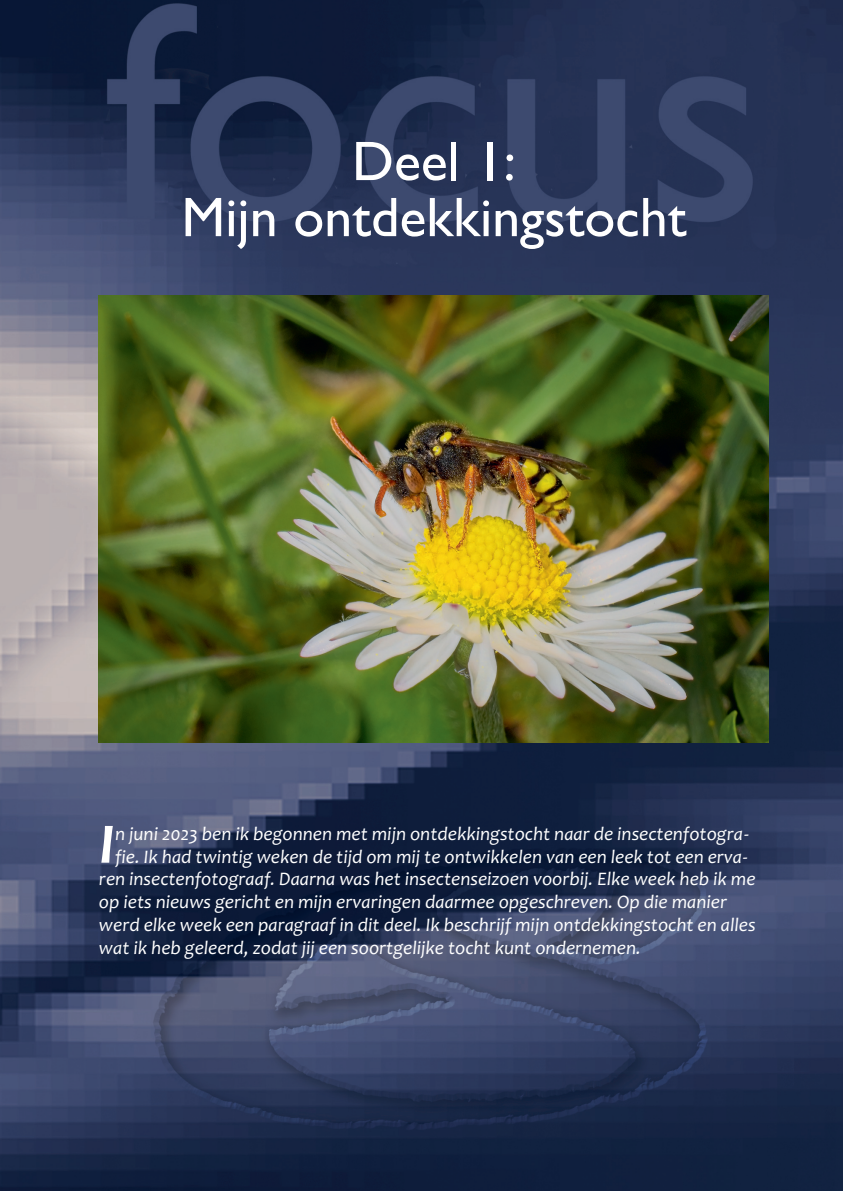
<style>
.page{position:relative;width:843px;height:1191px;background:#fff}
.page>*{position:absolute;margin:0;border:0;box-sizing:border-box;transform-origin:0 0}
.t1{font:italic 700 57.75px "Candara";color:#fff}
.t2{font:56px/56px "Gill Sans";color:#fff;text-align:center}
.t3{font:italic 19.25px "Candara";color:#fff}
</style>
<div class="page">
<img style="left:0;top:0;width:843px;height:1191px">
<img style="left:99px;top:296px;width:670px;height:446px">
<h2 class="t2" style="left:181px;top:139px;width:506px">Deel 1:<br>Mijn ontdekkingstocht</h2>
<h1 class="t1" style="left:99px;top:809px;width:18px">I</h1>
<p class="t3" style="left:115px;top:826px;width:635px">n juni 2023 ben ik begonnen met mijn ontdekkingstocht naar de insectenfotogra-</p>
<p class="t3" style="left:115px;top:849px;width:634px">fie. Ik had twintig weken de tijd om mij te ontwikkelen van een leek tot een erva-</p>
<p class="t3" style="left:99px;top:872px;width:658px">ren insectenfotograaf. Daarna was het insectenseizoen voorbij. Elke week heb ik me</p>
<p class="t3" style="left:99px;top:895px;width:629px">op iets nieuws gericht en mijn ervaringen daarmee opgeschreven. Op die manier</p>
<p class="t3" style="left:99px;top:917px;width:658px">werd elke week een paragraaf in dit deel. Ik beschrijf mijn ontdekkingstocht en alles</p>
<p class="t3" style="left:99px;top:940px;width:543px">wat ik heb geleerd, zodat jij een soortgelijke tocht kunt ondernemen.</p>
</div>
